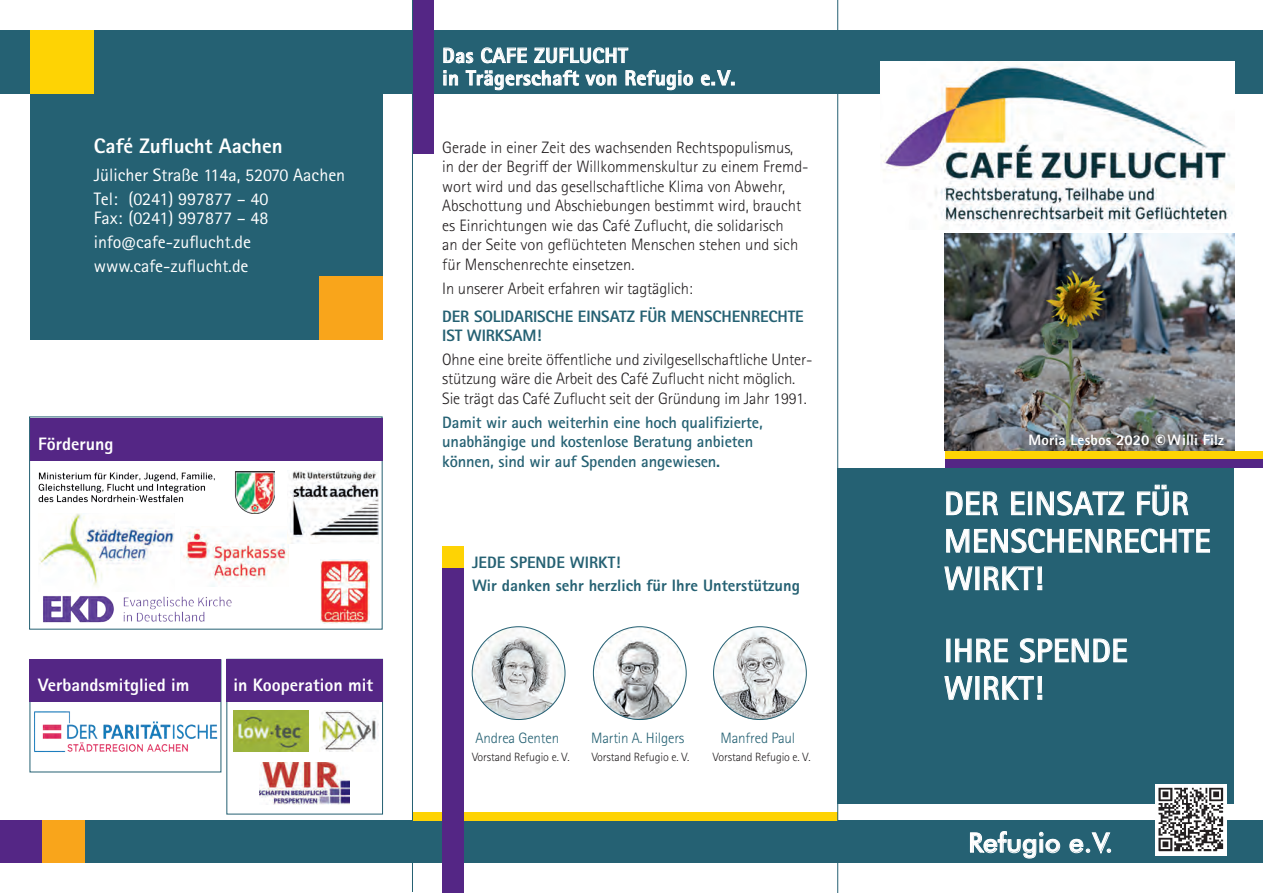
<style>
.page{position:relative;width:1263px;height:893px;background:#fff}
.page>*{position:absolute;margin:0;border:0;box-sizing:border-box;transform-origin:0 0}
.t1{font:700 33px/37.5px "Rotis Sans Serif Pro";letter-spacing:.01em;color:#fff}
.t2{font:500 27px "Futura BT";color:#fff}
.t3{font:800 21px/22.5px "Rotis Sans Serif Pro";letter-spacing:.02em;color:#fff}
.t4{font:800 21px "Rotis Sans Serif Pro";color:#fff}
.t5{font:18px/23.7px "Rotis Sans Serif Pro";color:#fff}
.t6{font:800 18px "Rotis Sans Serif Pro";color:#fff}
.t7{font:300 16.5px/19.5px "Rotis Sans Serif Pro";color:#231f20}
.t8{font:700 16.5px/19.5px "Rotis Sans Serif Pro";letter-spacing:-.01em;color:#256173}
.t9{font:800 16.5px/19.5px "Rotis Sans Serif Pro";color:#256173}
.t10{font:300 15px "Rotis Sans Serif Pro";letter-spacing:-.01em;color:#256173}
.t11{font:800 15px "Rotis Sans Serif Pro";letter-spacing:.01em;color:#fff}
.t12{font:300 12px "Rotis Sans Serif Pro";letter-spacing:-.01em;color:#231f20}
.s1{font-family:"Akko Pro";font-weight:700}
</style>
<div class="page">
<div style="left:227px;top:659px;width:156px;height:155px;border:1px solid #256173"></div>
<div style="left:0;top:30px;width:1263px;height:64px;background:#256173"></div>
<div style="left:838px;top:468px;width:396px;height:336px;background:#256173"></div>
<div style="left:30px;top:94px;width:353px;height:246px;background:#256173"></div>
<div style="left:0;top:821px;width:1263px;height:42px;background:#256173"></div>
<img style="left:880px;top:62px;width:354px;height:168px">
<svg style="left:970px;top:831px;width:90px;height:28px"></svg>
<svg style="left:1069px;top:832px;width:42px;height:22px"></svg>
<svg style="left:946px;top:491px;width:52px;height:25px"></svg>
<svg style="left:1011px;top:491px;width:14px;height:24px"></svg>
<div style="left:1028px;top:492px;width:4px;height:23px;border:1px solid #fff"></div>
<svg style="left:1036px;top:491px;width:89px;height:25px"></svg>
<svg style="left:1137px;top:484px;width:51px;height:32px"></svg>
<svg style="left:946px;top:528px;width:264px;height:25px"></svg>
<svg style="left:944px;top:566px;width:29px;height:25px"></svg>
<div style="left:975px;top:567px;width:4px;height:23px;border:1px solid #fff"></div>
<svg style="left:984px;top:566px;width:58px;height:25px"></svg>
<div style="left:946px;top:639px;width:4px;height:23px;border:1px solid #fff"></div>
<svg style="left:955px;top:638px;width:53px;height:25px"></svg>
<svg style="left:1019px;top:638px;width:108px;height:25px"></svg>
<svg style="left:944px;top:676px;width:29px;height:24px"></svg>
<div style="left:975px;top:676px;width:4px;height:24px;border:1px solid #fff"></div>
<svg style="left:984px;top:676px;width:58px;height:24px"></svg>
<div style="left:412px;top:812px;width:426px;height:9px;background:#fed304"></div>
<div style="left:945px;top:451px;width:318px;height:8px;background:#fed304"></div>
<div style="left:945px;top:459px;width:318px;height:9px;background:#542685"></div>
<img style="left:944px;top:234px;width:290px;height:217px">
<img style="left:1155px;top:784px;width:72px;height:71px">
<img style="left:34px;top:711px;width:183px;height:41px">
<img style="left:320px;top:559px;width:49px;height:64px">
<img style="left:43px;top:596px;width:189px;height:27px">
<img style="left:181px;top:529px;width:107px;height:57px">
<img style="left:290px;top:470px;width:89px;height:73px">
<img style="left:39px;top:514px;width:135px;height:72px">
<img style="left:38px;top:471px;width:237px;height:43px">
<svg style="left:443px;top:48px;width:30px;height:15px"></svg>
<svg style="left:481px;top:47px;width:46px;height:16px"></svg>
<svg style="left:534px;top:47px;width:94px;height:16px"></svg>
<svg style="left:444px;top:70px;width:14px;height:16px"></svg>
<svg style="left:466px;top:70px;width:113px;height:20px"></svg>
<svg style="left:585px;top:74px;width:31px;height:12px"></svg>
<svg style="left:625px;top:70px;width:68px;height:20px"></svg>
<svg style="left:701px;top:70px;width:33px;height:16px"></svg>
<div style="left:30px;top:418px;width:353px;height:42px;background:#542685"></div>
<div style="left:227px;top:659px;width:156px;height:43px;background:#542685"></div>
<div style="left:30px;top:659px;width:191px;height:43px;background:#542685"></div>
<div style="left:412px;top:0;width:22px;height:153px;background:#542685"></div>
<div style="left:442px;top:567px;width:21px;height:326px;background:#542685"></div>
<hr style="left:837px;top:0;width:1px;height:893px;background:#256173">
<hr style="left:412px;top:0;width:1px;height:892px;background:#256173">
<div style="left:0;top:821px;width:43px;height:42px;background:#542685"></div>
<div style="left:43px;top:821px;width:42px;height:42px;background:#f9a51b"></div>
<div style="left:442px;top:547px;width:21px;height:21px;background:#fed304"></div>
<img style="left:472px;top:626px;width:93px;height:94px;border-radius:46px">
<img style="left:593px;top:626px;width:93px;height:94px;border-radius:46px">
<img style="left:713px;top:626px;width:93px;height:94px;border-radius:47px">
<div style="left:30px;top:30px;width:64px;height:64px;background:#fed304"></div>
<div style="left:319px;top:276px;width:64px;height:64px;background:#f9a51b"></div>
<img style="left:259px;top:762px;width:90px;height:42px">
<img style="left:319px;top:710px;width:59px;height:42px">
<img style="left:233px;top:710px;width:75px;height:42px">
<p class="t4" style="left:94px;top:132px;width:190px">Café Zuflucht Aachen</p>
<p class="t5" style="left:94px;top:163px;width:253px">Jülicher Straße 114a, 52070 Aachen<br>Tel: (0241) 997877 – 40</p>
<p class="t5" style="left:94px;top:206px;width:176px">Fax: (0241) 997877 – 48 info@cafe-zuflucht.de www.cafe-zuflucht.de</p>
<p class="t6" style="left:38px;top:432px;width:77px">Förderung</p>
<p class="t6" style="left:38px;top:673px;width:153px">Verbandsmitglied im</p>
<p class="t6" style="left:233px;top:673px;width:141px">in Kooperation mit</p>
<p class="t3" style="left:442px;top:44px;width:295px">Das CAFE ZUFLUCHT<br>in Trägerschaft von Refugio e.V.</p>
<p class="t7" style="left:442px;top:138px;width:368px">Gerade in einer Zeit des wachsenden Rechtspopulismus, in der der Begriff der Willkommenskultur zu einem Fremd&shy;wort wird und das gesellschaftliche Klima von Abwehr, Abschottung und Abschiebungen bestimmt wird, braucht es Einrichtungen wie das Café Zuflucht, die solidarisch<br>an der Seite von geflüchteten Menschen stehen und sich für Menschenrechte einsetzen.</p>
<p class="t7" style="left:442px;top:279px;width:252px">In unserer Arbeit erfahren wir tagtäglich:</p>
<p class="t9" style="left:442px;top:306px;width:363px">DER SOLIDARISCHE EINSATZ FÜR MENSCHENRECHTE istwirksam</p>
<p class="t9" style="left:536px;top:326px;width:7px">!</p>
<p class="t7" style="left:442px;top:350px;width:372px">Ohne eine breite öffentliche und zivilgesellschaftliche Unter&shy;stützung wäre die Arbeit des Café Zuflucht nicht möglich.<br>Sie trägt das Café Zuflucht seit der Gründung im Jahr 1991.</p>
<p class="t8" style="left:442px;top:412px;width:322px">Damit wir auch weiterhin eine hoch qualifizierte, unabhängige und kostenlose Beratung anbieten können, sind wir auf Spenden angewiesen.</p>
<p class="t9" style="left:472px;top:550px;width:329px;line-height:23.7px">JEDE SPENDE WIRKT!<br>Wir danken sehr herzlich für Ihre Unterstützung</p>
<p class="t10" style="left:475px;top:729px;width:85px">Andrea Genten</p>
<p class="t10" style="left:591px;top:729px;width:95px">Martin A. Hilgers</p>
<p class="t10" style="left:720px;top:729px;width:76px">Manfred Paul</p>
<p class="t12" style="left:472px;top:750px;width:99px">Vorstand Refugio e. V.</p>
<p class="t12" style="left:592px;top:750px;width:99px">Vorstand Refugio e. V.</p>
<p class="t12" style="left:713px;top:750px;width:99px">Vorstand Refugio e. V.</p>
<p class="t11" style="left:1028px;top:430px;width:197px">Moria Lesbos 2020 <span class="s1">©</span>Willi Filz</p>
<h1 class="t1" style="left:944px;top:484px;width:268px">DER EINSATZ FÜR<br>MENSCHENRECHTE<br>WIRKT!</h1>
<h1 class="t1" style="left:944px;top:632px;width:185px">IHRE SPENDE<br>WIRKT!</h1>
<h2 class="t2" style="left:968px;top:826px;width:146px">Refugio e.V.</h2>
</div>
